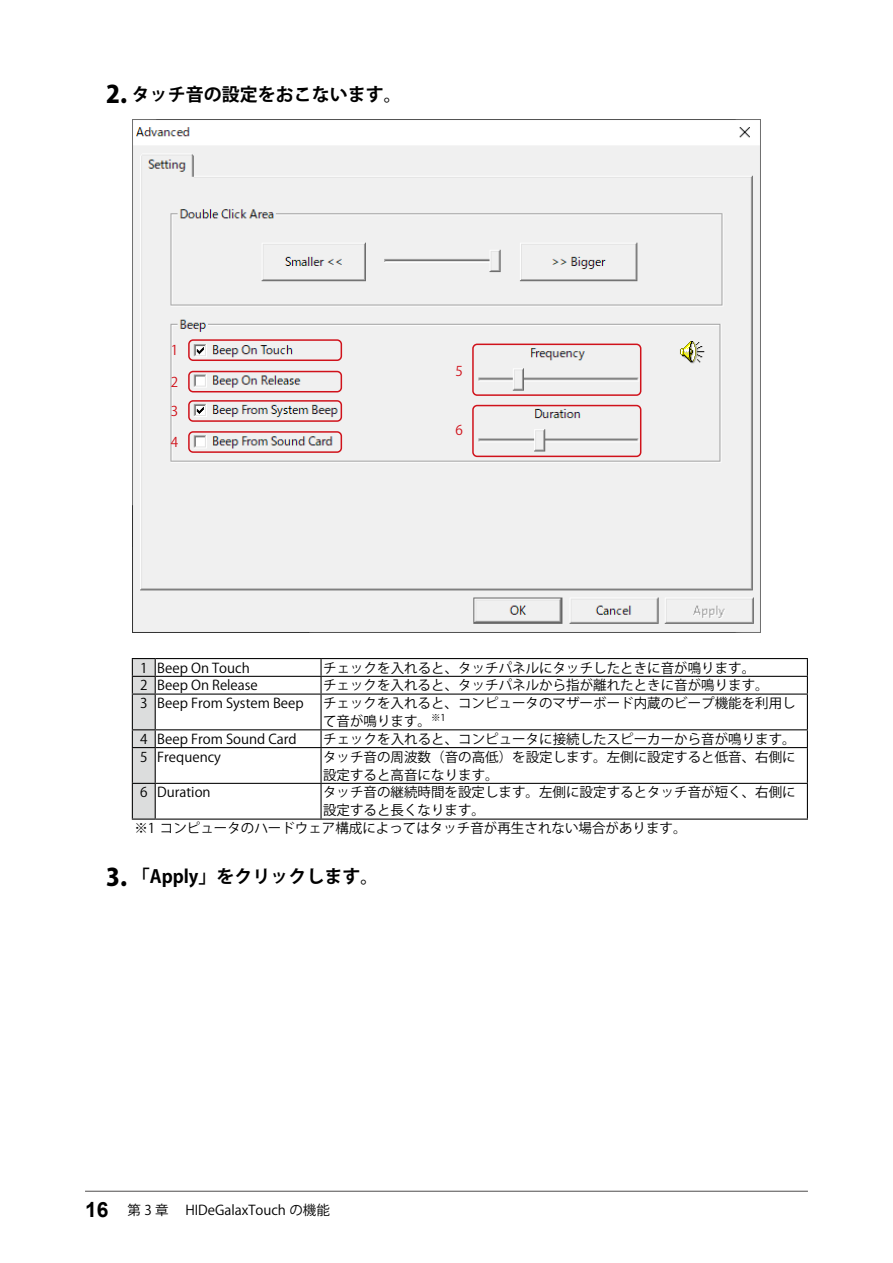
<style>
.page{position:relative;width:893px;height:1263px;background:#fff}
.page>*{position:absolute;margin:0;border:0;box-sizing:border-box;transform-origin:0 0}
.t1{font:700 18px "Koz Go Pro";color:#000}
.t2{font:13.5px/18px "Koz Go Pro";color:#000}
.t3{font:13.5px/29px "Koz Go Pro";color:#d0121b}
.s1{font-weight:800;font-size:24px}
.s2{font-family:"Arial";font-weight:700;font-size:21px}
</style>
<div class="page">
<img style="left:132px;top:119px;width:629px;height:513px">
<div style="left:188px;top:400px;width:154px;height:22px;border:2px solid #d0121b;border-radius:4px"></div>
<div style="left:188px;top:371px;width:154px;height:21px;border:2px solid #d0121b;border-radius:4px"></div>
<div style="left:188px;top:339px;width:154px;height:22px;border:2px solid #d0121b;border-radius:4px"></div>
<div style="left:188px;top:431px;width:154px;height:22px;border:2px solid #d0121b;border-radius:4px"></div>
<div style="left:472px;top:344px;width:169px;height:52px;border:2px solid #d0121b;border-radius:4px"></div>
<div style="left:472px;top:405px;width:169px;height:52px;border:2px solid #d0121b;border-radius:4px"></div>
<hr style="left:155px;top:658px;width:166px;height:1px;background:#000">
<hr style="left:321px;top:658px;width:487px;height:1px;background:#000">
<hr style="left:155px;top:676px;width:166px;height:1px;background:#000">
<hr style="left:321px;top:676px;width:487px;height:1px;background:#000">
<svg style="left:320px;top:659px;width:2px;height:34px"></svg>
<svg style="left:807px;top:659px;width:1px;height:34px"></svg>
<hr style="left:155px;top:693px;width:166px;height:2px;background:#000">
<hr style="left:321px;top:693px;width:487px;height:2px;background:#000">
<hr style="left:320px;top:695px;width:2px;height:34px;background:#000">
<hr style="left:807px;top:695px;width:1px;height:34px;background:#000">
<hr style="left:155px;top:729px;width:166px;height:1px;background:#000">
<hr style="left:321px;top:729px;width:487px;height:1px;background:#000">
<svg style="left:320px;top:730px;width:2px;height:17px"></svg>
<svg style="left:807px;top:730px;width:1px;height:17px"></svg>
<hr style="left:155px;top:747px;width:166px;height:1px;background:#000">
<hr style="left:321px;top:747px;width:487px;height:1px;background:#000">
<hr style="left:320px;top:748px;width:2px;height:35px;background:#000">
<hr style="left:807px;top:748px;width:1px;height:35px;background:#000">
<svg style="left:132px;top:658px;width:24px;height:160px;background:#c5c6c6"></svg>
<hr style="left:132px;top:784px;width:1px;height:34px;background:#000">
<hr style="left:155px;top:783px;width:166px;height:1px;background:#000">
<hr style="left:155px;top:784px;width:1px;height:34px;background:#000">
<hr style="left:321px;top:783px;width:487px;height:1px;background:#000">
<hr style="left:320px;top:784px;width:2px;height:34px;background:#000">
<hr style="left:807px;top:784px;width:1px;height:34px;background:#000">
<hr style="left:132px;top:818px;width:23px;height:2px;background:#000">
<hr style="left:155px;top:818px;width:166px;height:2px;background:#000">
<hr style="left:321px;top:818px;width:487px;height:2px;background:#000">
<hr style="left:85px;top:1191px;width:723px;height:1px;background:#595757">
<h1 class="t1" style="left:106px;top:83px;width:297px"><span class="s1">2.</span> タッチ音の設定をおこないます。</h1>
<p class="t3" style="left:171px;top:336px;width:9px">1</p>
<p class="t3" style="left:171px;top:368px;width:9px">2<br>3</p>
<p class="t3" style="left:171px;top:428px;width:9px">4</p>
<p class="t3" style="left:456px;top:357px;width:9px">5</p>
<p class="t3" style="left:456px;top:416px;width:9px">6</p>
<p class="t2" style="left:140px;top:659px;width:111px">1 Beep On Touch</p>
<p class="t2" style="left:323px;top:659px;width:433px">チェックを入れると、タッチパネルにタッチしたときに音が鳴ります。</p>
<p class="t2" style="left:140px;top:677px;width:119px">2 Beep On Release</p>
<p class="t2" style="left:323px;top:677px;width:447px">チェックを入れると、タッチパネルから指が離れたときに音が鳴ります。</p>
<p class="t2" style="left:140px;top:694px;width:165px">3 Beep From System Beep</p>
<p class="t2" style="left:323px;top:694px;width:474px">チェックを入れると、コンピュータのマザーボード内蔵のビープ機能を利用して音が鳴ります。<sup>※1</sup></p>
<p class="t2" style="left:140px;top:730px;width:158px">4 Beep From Sound Card</p>
<p class="t2" style="left:323px;top:730px;width:474px">チェックを入れると、コンピュータに接続したスピーカーから音が鳴ります。</p>
<p class="t2" style="left:140px;top:748px;width:83px">5 Frequency</p>
<p class="t2" style="left:323px;top:748px;width:474px">タッチ音の周波数（音の高低）を設定します。左側に設定すると低音、右側に設定すると高音になります。</p>
<p class="t2" style="left:140px;top:784px;width:72px">6 Duration</p>
<p class="t2" style="left:323px;top:784px;width:474px">タッチ音の継続時間を設定します。左側に設定するとタッチ音が短く、右側に</p>
<p class="t2" style="left:323px;top:802px;width:163px">設定すると長くなります。</p>
<p class="t2" style="left:134px;top:819px;width:554px">※1 コンピュータのハードウェア構成によってはタッチ音が再生されない場合があります。</p>
<h1 class="t1" style="left:106px;top:865px;width:274px"><span class="s1">3.</span> 「Apply」をクリックします。</h1>
<p class="t2" style="left:85px;top:1202px;width:246px"><span class="s2">16</span> 第 3 章　HIDeGalaxTouch の機能</p>
</div>
